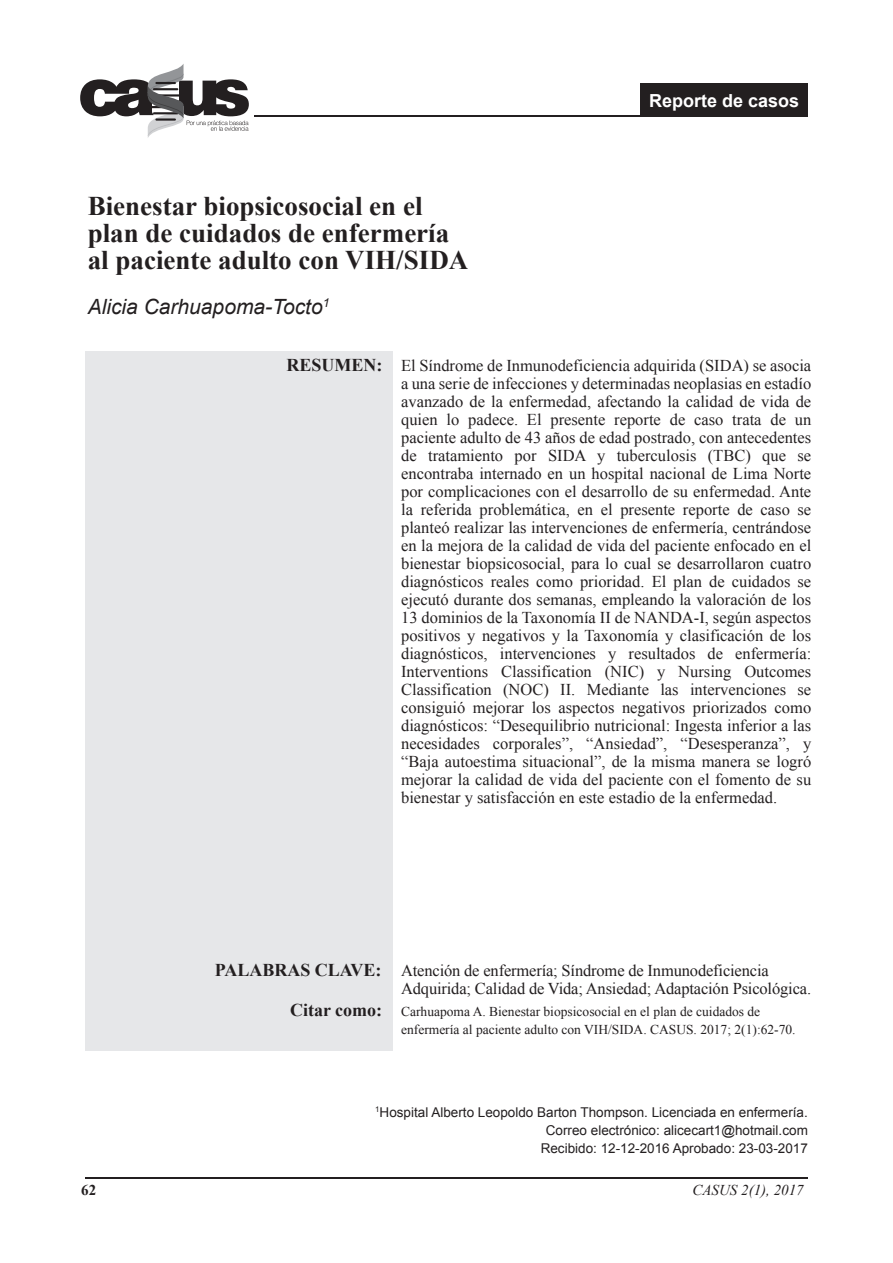
<style>
.page{position:relative;width:893px;height:1263px;background:#fff}
.page>*{position:absolute;margin:0;border:0;box-sizing:border-box;transform-origin:0 0}
.t1{font:700 27px/27px "Times New Roman";color:#231f20}
.t2{font:italic 21px "Arial";color:#231f20}
.t3{font:700 18px "Times New Roman";color:#231f20}
.t4{font:700 18px "Arial";color:#fff}
.t5{font:16.5px/18px "Times New Roman";letter-spacing:-.01em;color:#231f20;text-align:justify}
.t6{font:italic 15px "Times New Roman";color:#231f20}
.t7{font:700 15px "Times New Roman";color:#231f20}
.t8{font:13.5px/18px "Arial";color:#231f20;text-align:right}
.t9{font:13.5px/18px "Times New Roman";color:#231f20}
</style>
<div class="page">
<div style="left:85px;top:351px;width:308px;height:699px;background:#e6e7e9"></div>
<svg style="left:80px;top:64px;width:169px;height:73px"></svg>
<div style="left:640px;top:83px;width:168px;height:33px;background:#231f20"></div>
<hr style="left:255px;top:115px;width:410px;height:1px;background:#231f20">
<hr style="left:85px;top:1177px;width:723px;height:1px;background:#231f20">
<h1 class="t1" style="left:88px;top:192px;width:382px">Bienestar biopsicosocial en el plan de cuidados de enfermería al paciente adulto con VIH/SIDA</h1>
<p class="t2" style="left:88px;top:294px;width:243px">Alicia Carhuapoma-Tocto<sup>1</sup></p>
<p class="t4" style="left:649px;top:90px;width:152px">Reporte de casos</p>
<p class="t3" style="left:286px;top:355px;width:97px">RESUMEN:</p>
<p class="t5" style="left:401px;top:357px;width:412px">El Síndrome de Inmunodeficiencia adquirida (SIDA) se asocia a una serie de infecciones y determinadas neoplasias en estadío avanzado de la enfermedad, afectando la calidad de vida de quien lo padece. El presente reporte de caso trata de un paciente adulto de 43 años de edad postrado, con antecedentes de tratamiento por SIDA y tuberculosis (TBC) que se encontraba internado en un hospital nacional de Lima Norte por complicaciones con el desarrollo de su enfermedad. Ante la referida problemática, en el presente reporte de caso se planteó realizar las intervenciones de enfermería, centrándose en la mejora de la calidad de vida del paciente enfocado en el bienestar biopsicosocial, para lo cual se desarrollaron cuatro diagnósticos reales como prioridad. El plan de cuidados se ejecutó durante dos semanas, empleando la valoración de los 13 dominios de la Taxonomía II de NANDA-I, según aspectos positivos y negativos y la Taxonomía y clasificación de los diagnósticos, intervenciones y resultados de enfermería:<br>Interventions Classification (NIC) y Nursing Outcomes Classification (NOC) II. Mediante las intervenciones se consiguió mejorar los aspectos negativos priorizados como diagnósticos: “Desequilibrio nutricional: Ingesta inferior a las necesidades corporales”, “Ansiedad”, “Desesperanza”, y “Baja autoestima situacional”, de la misma manera se logró mejorar la calidad de vida del paciente con el fomento de su bienestar y satisfacción en este estadio de la enfermedad.</p>
<p class="t3" style="left:215px;top:959px;width:168px">PALABRAS CLAVE:</p>
<p class="t3" style="left:290px;top:999px;width:94px">Citar como:</p>
<p class="t5" style="left:401px;top:961px;width:411px">Atención de enfermería; Síndrome de Inmunodeficiencia<br>Adquirida; Calidad de Vida; Ansiedad; Adaptación Psicológica.</p>
<p class="t9" style="left:401px;top:1002px;width:396px">Carhuapoma A. Bienestar biopsicosocial en el plan de cuidados de enfermería al paciente adulto con VIH/SIDA. CASUS. 2017; 2(1):62-70.</p>
<p class="t8" style="left:375px;top:1103px;width:434px"><sup>1</sup>Hospital Alberto Leopoldo Barton Thompson. Licenciada en enfermería.<br>Correo electrónico: alicecart1@hotmail.com<br>Recibido: 12-12-2016 Aprobado: 23-03-2017</p>
<p class="t7" style="left:81px;top:1181px;width:17px">62</p>
<p class="t6" style="left:692px;top:1181px;width:113px">CASUS 2(1), 2017</p>
</div>
